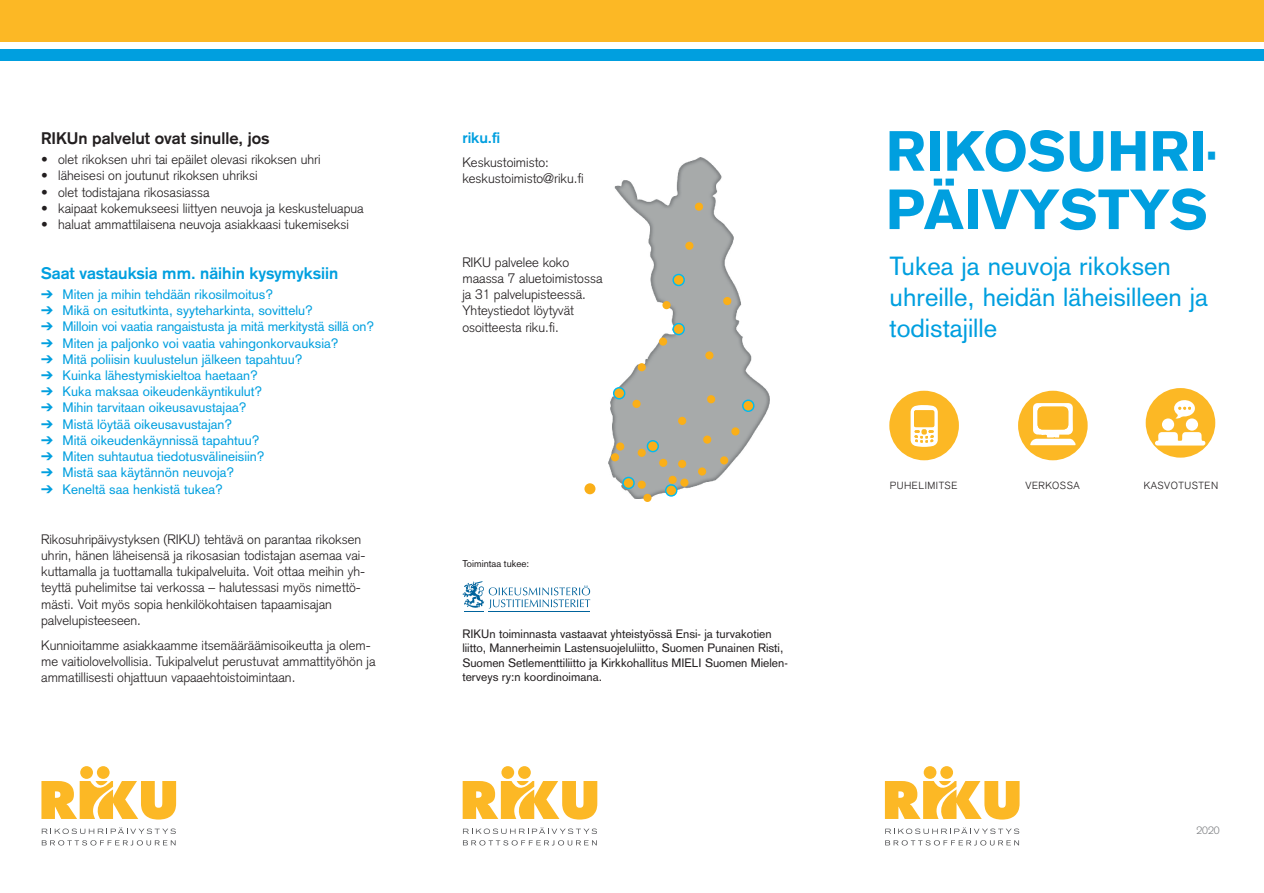
<style>
.page{position:relative;width:1264px;height:893px;background:#fff}
.page>*{position:absolute;margin:0;border:0;box-sizing:border-box;transform-origin:0 0}
.t1{font:900 55.5px/58.3px "Akzidenz Grotesk";color:#009fdf}
.t2{font:25.8px/30.9px "Akzidenz Grotesk";color:#009fdf}
.t3{font:700 16.5px "Akzidenz Grotesk";color:#009fdf}
.t4{font:700 16.5px "Akzidenz Grotesk";color:#231f20}
.t5{font:700 15px "Akzidenz Grotesk";color:#009fdf}
.t6{font:300 13.5px/16.2px "Akzidenz Grotesk";color:#231f20}
.t7{font:13.5px "Akzidenz Grotesk";color:#009fdf}
.t8{font:12px/14.4px "Akzidenz Grotesk";color:#231f20}
.t9{font:300 10.5px "Akzidenz Grotesk";color:#808285}
.t10{font:300 10.2px "Akzidenz Grotesk";letter-spacing:.05em;color:#231f20}
.t11{font:9.75px "Akzidenz Grotesk";color:#231f20}
</style>
<div class="page">
<div style="left:889px;top:391px;width:69px;height:69px;background:#fcb825;border-radius:50%"></div>
<svg style="left:910px;top:405px;width:27px;height:42px"></svg>
<div style="left:1017px;top:391px;width:70px;height:69px;background:#fcb825;border-radius:50%"></div>
<svg style="left:1030px;top:403px;width:45px;height:42px"></svg>
<div style="left:1145px;top:388px;width:70px;height:69px;background:#fcb825;border-radius:50%"></div>
<svg style="left:1155px;top:432px;width:50px;height:13px"></svg>
<div style="left:1185px;top:418px;width:12px;height:12px;background:#fff;border-radius:50%"></div>
<div style="left:1161px;top:418px;width:12px;height:12px;background:#fff;border-radius:50%"></div>
<svg style="left:1174px;top:400px;width:21px;height:19px"></svg>
<svg style="left:884px;top:766px;width:135px;height:53px"></svg>
<svg style="left:885px;top:827px;width:134px;height:7px"></svg>
<svg style="left:885px;top:840px;width:133px;height:5px"></svg>
<svg style="left:41px;top:766px;width:135px;height:53px"></svg>
<svg style="left:42px;top:827px;width:134px;height:7px"></svg>
<svg style="left:42px;top:840px;width:133px;height:5px"></svg>
<img style="left:609px;top:158px;width:160px;height:340px">
<div style="left:698px;top:467px;width:8px;height:8px;background:#faaf18;border-radius:50%"></div>
<div style="left:678px;top:460px;width:8px;height:8px;background:#faaf18;border-radius:50%"></div>
<div style="left:680px;top:478px;width:8px;height:8px;background:#faaf18;border-radius:50%"></div>
<div style="left:668px;top:476px;width:8px;height:8px;background:#faaf18;border-radius:50%"></div>
<div style="left:665px;top:484px;width:12px;height:12px;background:#faaf18;border:1px solid #00baf1;border-radius:50%"></div>
<div style="left:643px;top:494px;width:8px;height:8px;background:#faaf18;border-radius:50%"></div>
<div style="left:637px;top:480px;width:8px;height:9px;background:#faaf18;border-radius:50%"></div>
<svg style="left:622px;top:477px;width:12px;height:12px"></svg>
<div style="left:584px;top:483px;width:11px;height:11px;background:#faaf18;border-radius:50%"></div>
<div style="left:611px;top:453px;width:8px;height:8px;background:#faaf18;border-radius:50%"></div>
<div style="left:616px;top:442px;width:8px;height:8px;background:#faaf18;border-radius:50%"></div>
<div style="left:678px;top:417px;width:8px;height:8px;background:#faaf18;border-radius:50%"></div>
<svg style="left:646px;top:440px;width:13px;height:12px"></svg>
<div style="left:637px;top:449px;width:8px;height:8px;background:#faaf18;border-radius:50%"></div>
<div style="left:659px;top:459px;width:8px;height:8px;background:#faaf18;border-radius:50%"></div>
<div style="left:707px;top:395px;width:8px;height:8px;background:#faaf18;border-radius:50%"></div>
<svg style="left:742px;top:399px;width:12px;height:13px"></svg>
<div style="left:731px;top:427px;width:8px;height:8px;background:#faaf18;border-radius:50%"></div>
<div style="left:703px;top:435px;width:8px;height:8px;background:#faaf18;border-radius:50%"></div>
<div style="left:720px;top:456px;width:8px;height:8px;background:#faaf18;border-radius:50%"></div>
<div style="left:613px;top:388px;width:11px;height:11px;background:#faaf18;border-radius:50%"></div>
<div style="left:613px;top:387px;width:12px;height:12px;border:1px solid #00baf1;border-radius:50%"></div>
<div style="left:637px;top:363px;width:8px;height:8px;background:#faaf18;border-radius:50%"></div>
<div style="left:632px;top:400px;width:8px;height:8px;background:#faaf18;border-radius:50%"></div>
<div style="left:659px;top:337px;width:8px;height:8px;background:#faaf18;border-radius:50%"></div>
<div style="left:705px;top:351px;width:8px;height:8px;background:#faaf18;border-radius:50%"></div>
<div style="left:723px;top:297px;width:8px;height:8px;background:#faaf18;border-radius:50%"></div>
<svg style="left:672px;top:323px;width:13px;height:12px"></svg>
<div style="left:662px;top:301px;width:8px;height:8px;background:#faaf18;border-radius:50%"></div>
<svg style="left:672px;top:274px;width:13px;height:12px"></svg>
<div style="left:685px;top:242px;width:8px;height:8px;background:#faaf18;border-radius:50%"></div>
<div style="left:694px;top:203px;width:9px;height:8px;background:#faaf18;border-radius:50%"></div>
<svg style="left:462px;top:581px;width:128px;height:28px"></svg>
<div style="left:0;top:0;width:1263px;height:41px;background:#fcb825"></div>
<div style="left:0;top:50px;width:1263px;height:11px;background:#009fdf"></div>
<svg style="left:462px;top:766px;width:135px;height:53px"></svg>
<svg style="left:463px;top:827px;width:134px;height:7px"></svg>
<svg style="left:463px;top:840px;width:133px;height:5px"></svg>
<p class="t4" style="left:41px;top:128px;width:230px">RIKUn palvelut ovat sinulle, jos</p>
<p class="t6" style="left:41px;top:151px;width:281px">• olet rikoksen uhri tai epäilet olevasi rikoksen uhri</p>
<p class="t6" style="left:41px;top:168px;width:218px">• läheisesi on joutunut rikoksen uhriksi</p>
<p class="t6" style="left:41px;top:184px;width:170px">• olet todistajana rikosasiassa</p>
<p class="t6" style="left:41px;top:200px;width:324px">• kaipaat kokemukseesi liittyen neuvoja ja keskusteluapua</p>
<p class="t6" style="left:41px;top:216px;width:309px">• haluat ammattilaisena neuvoja asiakkaasi tukemiseksi</p>
<p class="t3" style="left:41px;top:263px;width:298px">Saat vastauksia mm. näihin kysymyksiin</p>
<p class="t7" style="left:41px;top:286px;width:233px">➔ Miten ja mihin tehdään rikosilmoitus?</p>
<p class="t7" style="left:41px;top:302px;width:273px">➔ Mikä on esitutkinta, syyteharkinta, sovittelu?</p>
<p class="t7" style="left:41px;top:319px;width:334px">➔ Milloin voi vaatia rangaistusta ja mitä merkitystä sillä on?</p>
<p class="t7" style="left:41px;top:335px;width:299px">➔ Miten ja paljonko voi vaatia vahingonkorvauksia?</p>
<p class="t7" style="left:41px;top:351px;width:263px">➔ Mitä poliisin kuulustelun jälkeen tapahtuu?</p>
<p class="t7" style="left:41px;top:367px;width:218px">➔ Kuinka lähestymiskieltoa haetaan?</p>
<p class="t7" style="left:41px;top:383px;width:223px">➔ Kuka maksaa oikeudenkäyntikulut?</p>
<p class="t7" style="left:41px;top:400px;width:207px">➔ Mihin tarvitaan oikeusavustajaa?</p>
<p class="t7" style="left:41px;top:416px;width:192px">➔ Mistä löytää oikeusavustajan?</p>
<p class="t7" style="left:41px;top:432px;width:220px">➔ Mitä oikeudenkäynnissä tapahtuu?</p>
<p class="t7" style="left:41px;top:448px;width:225px">➔ Miten suhtautua tiedotusvälineisiin?</p>
<p class="t7" style="left:41px;top:464px;width:194px">➔ Mistä saa käytännön neuvoja?</p>
<p class="t7" style="left:41px;top:481px;width:183px">➔ Keneltä saa henkistä tukea?</p>
<p class="t6" style="left:41px;top:531px;width:326px">Rikosuhripäivystyksen (RIKU) tehtävä on parantaa rikoksen uhrin, hänen läheisensä ja rikosasian todistajan asemaa vai&shy;kuttamalla ja tuottamalla tukipalveluita. Voit ottaa meihin yh&shy;teyttä puhelimitse tai verkossa – halutessasi myös nimettö&shy;mästi. Voit myös sopia henkilökohtaisen tapaamisajan palvelupisteeseen.</p>
<p class="t6" style="left:41px;top:636px;width:336px">Kunnioitamme asiakkaamme itsemääräämisoikeutta ja olem&shy;me vaitiolovelvollisia. Tukipalvelut perustuvat ammattityöhön ja ammatillisesti ohjattuun vapaaehtois toimintaan.</p>
<p class="t5" style="left:462px;top:128px;width:39px">riku.fi</p>
<p class="t6" style="left:462px;top:154px;width:123px">Keskustoimisto: keskustoimisto@riku.fi</p>
<p class="t6" style="left:462px;top:254px;width:142px">RIKU palvelee koko maassa 7 aluetoimistossa ja 31 palvelupisteessä.<br>Yhteystiedot löytyvät osoitteesta riku.fi.</p>
<p class="t11" style="left:462px;top:558px;width:68px">Toimintaa tukee:</p>
<p class="t8" style="left:462px;top:626px;width:327px">RIKUn toiminnasta vastaavat yhteistyössä Ensi- ja turvakotien liitto, Mannerheimin Lastensuojeluliitto, Suomen Punainen Risti, Suomen Setlementtiliitto ja Kirkkohallitus MIELI Suomen Mielen&shy;terveys ry:n koordinoimana.</p>
<h1 class="t1" style="left:885px;top:121px;width:332px">RIKOSUHRI-<br>PÄIVYSTYS</h1>
<p class="t2" style="left:889px;top:250px;width:320px">Tukea ja neuvoja rikoksen uhreille, heidän läheisilleen ja todistajille</p>
<p class="t10" style="left:889px;top:479px;width:69px">PUHELIMITSE</p>
<p class="t10" style="left:1025px;top:479px;width:56px">VERKOSSA</p>
<p class="t10" style="left:1143px;top:479px;width:76px">KASVOTUSTEN</p>
<p class="t9" style="left:1196px;top:824px;width:25px">2020</p>
</div>
